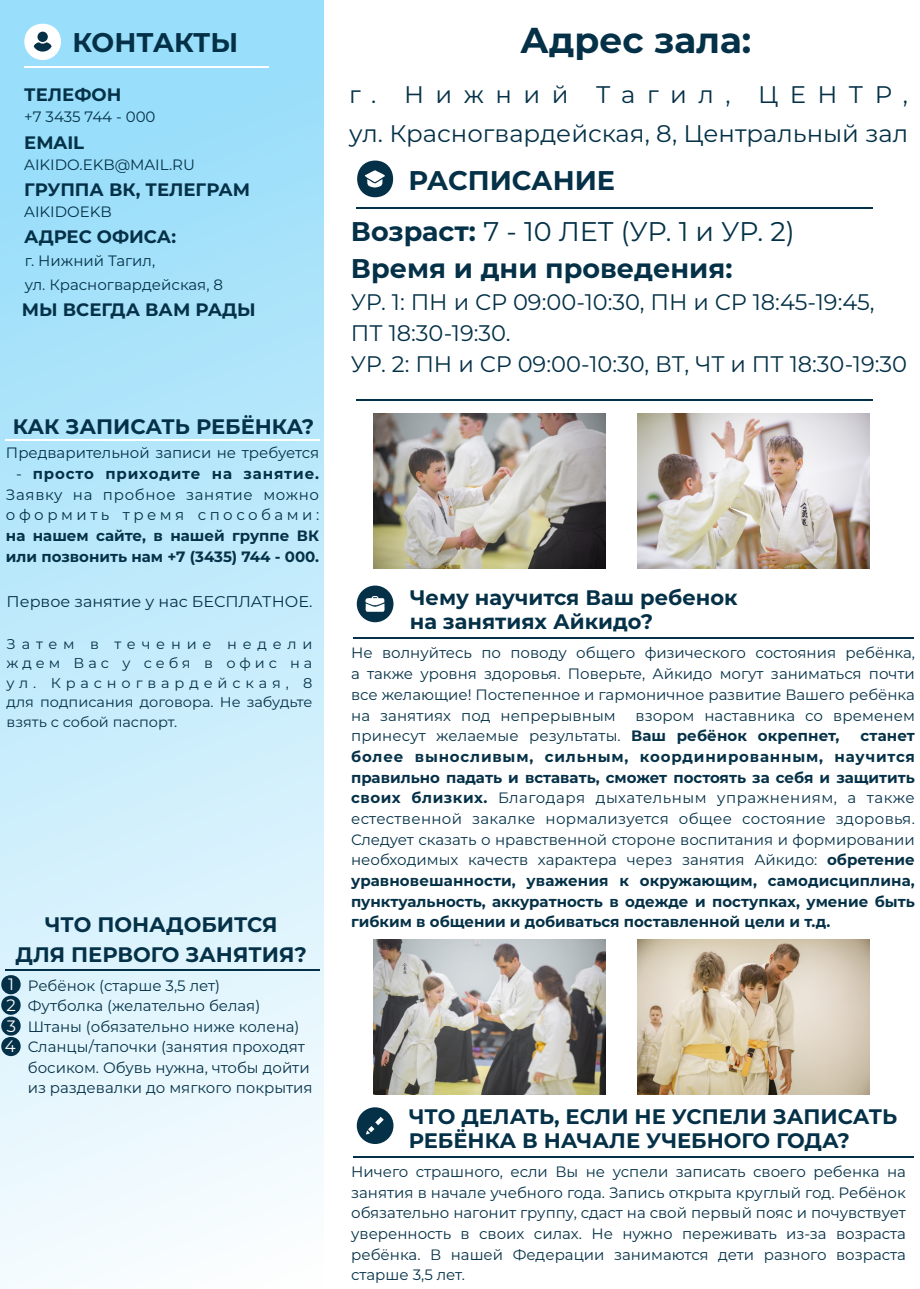
<style>
.page{position:relative;width:920px;height:1289px;background:#fff}
.page>*{position:absolute;margin:0;border:0;box-sizing:border-box;transform-origin:0 0}
.t1{font:700 36px "Montserrat";color:#043147}
.t2{font:700 27px/51px "Montserrat";color:#043147}
.t3{font:24px/39px "Montserrat";color:#043147}
.t4{font:22.5px/31px "Montserrat";color:#043147}
.t5{font:700 21px/24px "Montserrat";color:#043147}
.t6{font:700 18px "Montserrat";color:#043147}
.t7{font:16.5px/20.9px "Montserrat";color:#fff}
.t8{font:15.45px "Montserrat";color:#043147}
.t9{font:15px/20.7px "Montserrat";color:#043147}
.t10{font:700 15px/20.7px "Montserrat";color:#043147}
.t11{font:14.1px/19.5px "Montserrat";color:#043147;text-align:justify}
.s1{font-weight:700}
.s2{font-weight:400}
</style>
<div class="page">
<div style="left:0;top:0;width:324px;height:1288px;background:linear-gradient(to bottom,#91dbf9,#f7fcfd)"></div>
<div style="left:357px;top:585px;width:36px;height:37px;background:#043147;border-radius:18px"></div>
<hr style="left:353px;top:637px;width:560px;height:1px;background:#043147">
<svg style="left:365px;top:596px;width:20px;height:16px"></svg>
<div style="left:357px;top:1107px;width:36px;height:37px;background:#043147;border-radius:18px"></div>
<svg style="left:366px;top:1116px;width:18px;height:18px"></svg>
<hr style="left:24px;top:66px;width:244px;height:2px;background:#fff">
<svg style="left:24px;top:18px;width:37px;height:42px"></svg>
<hr style="left:357px;top:207px;width:516px;height:2px;background:#043147">
<svg style="left:357px;top:160px;width:37px;height:37px"></svg>
<hr style="left:357px;top:399px;width:516px;height:1px;background:#043147">
<hr style="left:5px;top:439px;width:315px;height:2px;background:#fff">
<hr style="left:353px;top:1156px;width:560px;height:2px;background:#043147">
<svg style="left:1px;top:972px;width:20px;height:84px;background:#456b7d"></svg>
<hr style="left:5px;top:969px;width:315px;height:1px;background:#043147">
<img style="left:374px;top:413px;width:231px;height:155px">
<img style="left:637px;top:413px;width:232px;height:155px">
<img style="left:374px;top:940px;width:231px;height:154px">
<img style="left:637px;top:939px;width:232px;height:155px">
<h2 class="t2" style="left:72px;top:17px;width:167px">КОНТАКТЫ</h2>
<p class="t6" style="left:24px;top:84px;width:99px">ТЕЛЕФОН</p>
<p class="t9" style="left:24px;top:107px;width:133px">+7 3435 744 - 000</p>
<p class="t6" style="left:24px;top:131px;width:61px">EMAIL</p>
<p class="t9" style="left:24px;top:154px;width:172px">AIKIDO.EKB@MAIL.RU</p>
<p class="t6" style="left:24px;top:178px;width:227px">ГРУППА ВК, ТЕЛЕГРАМ</p>
<p class="t9" style="left:24px;top:201px;width:89px">AIKIDOEKB</p>
<p class="t6" style="left:24px;top:225px;width:153px">АДРЕС ОФИСА:</p>
<p class="t9" style="left:25px;top:248px;width:200px;line-height:24px">г. Нижний Тагил,<br>ул. Красногвардейская, 8</p>
<p class="t6" style="left:22px;top:299px;width:235px">МЫ ВСЕГДА ВАМ РАДЫ</p>
<h3 class="t5" style="left:13px;top:414px;width:303px">КАК ЗАПИСАТЬ РЕБЁНКА?</h3>
<p class="t9" style="left:6px;top:442px;width:315px">Предварительной записи не требуется</p>
<p class="t9" style="left:6px;top:463px;width:315px;text-align:justify;text-indent:10px">- <span class="s1">просто приходите на занятие.<br></span>Заявку на пробное занятие можно оформить тремя способами:</p>
<p class="t10" style="left:6px;top:525px;width:315px">на нашем сайте, в нашей группе ВК или позвонить нам +7 (3435) 744 - 000.</p>
<p class="t8" style="left:7px;top:592px;width:307px">Первое занятие у нас БЕСПЛАТНОЕ.</p>
<p class="t11" style="left:7px;top:634px;width:307px">Затем в течение недели ждем Вас у себя в офис на ул. Красногвардейская, 8 для подписания договора. Не забудьте взять с собой паспорт.</p>
<h3 class="t5" style="left:16px;top:910px;width:293px;line-height:30px;text-align:center">ЧТО ПОНАДОБИТСЯ<br>ДЛЯ ПЕРВОГО ЗАНЯТИЯ?</h3>
<p class="t7" style="left:6px;top:974px;width:11px">1<br>2<br>3</p>
<p class="t7" style="left:5px;top:1035px;width:12px">4</p>
<p class="t9" style="left:28px;top:975px;width:286px">Ребёнок (старше 3,5 лет)<br>Футболка (желательно белая)<br>Штаны (обязательно ниже колена)<br>Сланцы/тапочки (занятия проходят босиком. Обувь нужна, чтобы дойти из раздевалки до мягкого покрытия</p>
<h1 class="t1" style="left:520px;top:18px;width:233px">Адрес зала:</h1>
<h3 class="t3" style="left:349px;top:74px;width:560px">г. Нижний Тагил, ЦЕНТР, ул. Красногвардейская, 8, Центральный зал</h3>
<h2 class="t2" style="left:351px;top:154px;width:445px;text-indent:57px">РАСПИСАНИЕ<br>Возраст: <span class="s2">7 - 10 ЛЕТ (УР. 1 и УР. 2)</span></h2>
<h2 class="t2" style="left:351px;top:243px;width:383px">Время и дни проведения:</h2>
<h3 class="t4" style="left:351px;top:286px;width:557px">УР. 1: ПН и СР 09:00-10:30, ПН и СР 18:45-19:45,<br>ПТ 18:30-19:30.<br>УР. 2: ПН и СР 09:00-10:30, ВТ, ЧТ и ПТ 18:30-19:30</h3>
<h3 class="t5" style="left:410px;top:585px;width:329px">Чему научится Ваш ребенок на занятиях Айкидо?</h3>
<p class="t9" style="left:351px;top:642px;width:565px;text-align:justify">Не волнуйтесь по поводу общего физического состояния ребёнка, а также уровня здоровья. Поверьте, Айкидо могут заниматься почти все желающие! Постепенное и гармоничное развитие Вашего ребёнка на занятиях под непрерывным</p>
<p class="t9" style="left:351px;top:705px;width:565px;text-indent:284px">взором наставника со временем принесут желаемые результаты. <span class="s1">Ваш ребёнок окрепнет,</span></p>
<p class="t10" style="left:351px;top:725px;width:565px;text-align:justify;text-indent:509px">станет более выносливым, сильным, координированным, научится правильно падать и вставать, сможет постоять за себя и защитить своих близких. <span class="s2">Благодаря дыхательным упражнениям, а также естественной закалке нормализуется общее состояние здоровья.<br>Следует сказать о нравственной стороне воспитания и формировании необходимых качеств характера через занятия Айкидо:</span> обретение уравновешанности, уважения к окружающим, самодисциплина, пунктуальность, аккуратность в одежде и поступках, умение быть гибким в общении и добиваться поставленной цели и т.д.</p>
<h3 class="t5" style="left:409px;top:1104px;width:490px">ЧТО ДЕЛАТЬ, ЕСЛИ НЕ УСПЕЛИ ЗАПИСАТЬ<br>РЕБЁНКА В НАЧАЛЕ УЧЕБНОГО ГОДА?</h3>
<p class="t9" style="left:351px;top:1161px;width:556px;text-align:justify">Ничего страшного, если Вы не успели записать своего ребенка на занятия в начале учебного года. Запись открыта круглый год. Ребёнок обязательно нагонит группу, сдаст на свой первый пояс и почувствует уверенность в своих силах. Не нужно переживать из-за возраста ребёнка. В нашей Федерации занимаются дети разного возраста старше 3,5 лет.</p>
</div>
